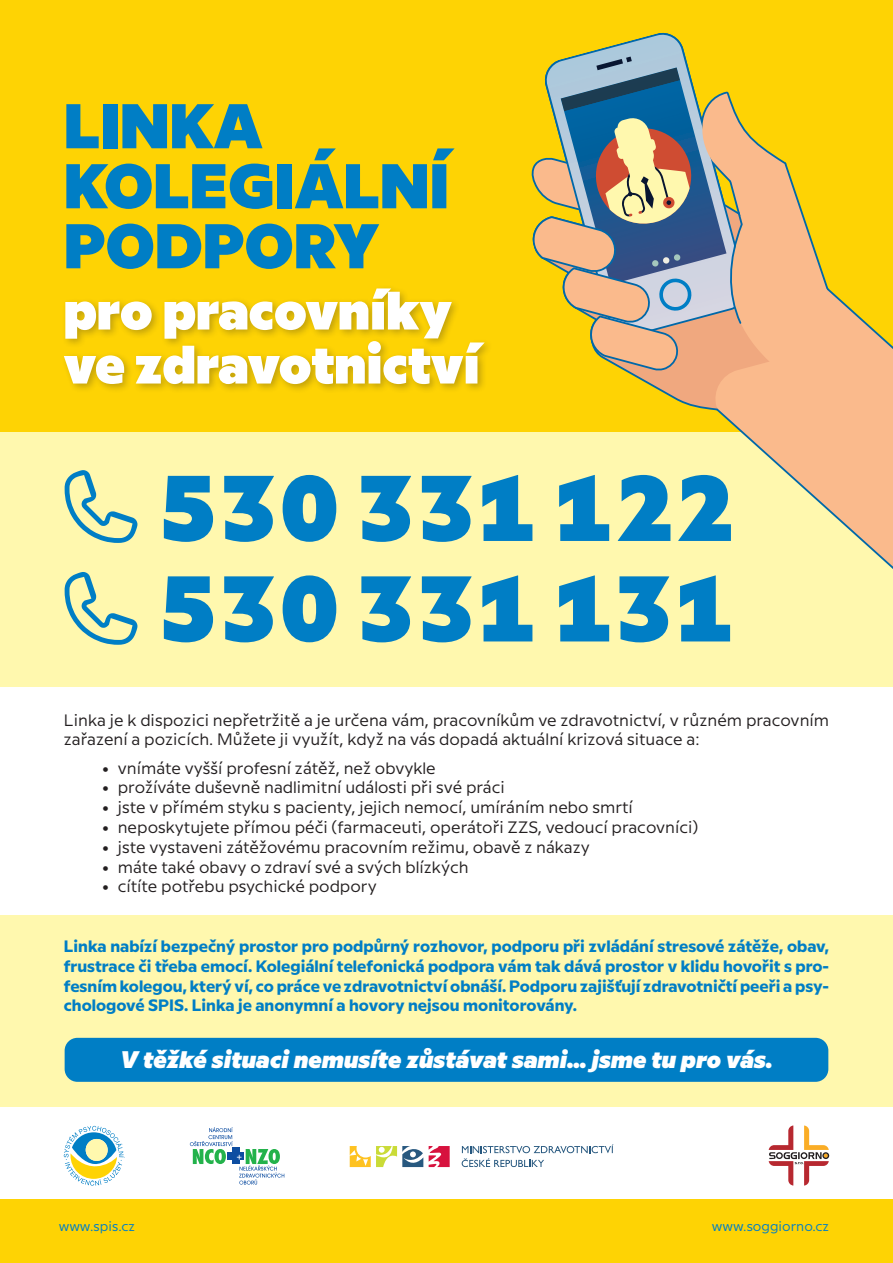
<style>
.page{position:relative;width:893px;height:1263px;background:#fff}
.page>*{position:absolute;margin:0;border:0;box-sizing:border-box;transform-origin:0 0}
.t1{font:900 93px "Milliard";letter-spacing:.05em;color:#007ec5}
.t2{font:900 63px "Milliard";color:#007ec5}
.t3{font:900 54px "Milliard";color:#fff}
.t4{font:italic 900 24px "Milliard";letter-spacing:.01em;color:#fff}
.t5{font:16.5px/19.8px "Milliard";color:#231f20}
.t6{font:700 16.5px/19.8px "Milliard";color:#007ec5;text-align:justify}
.t7{font:13.5px "Milliard";color:#007ec5}
</style>
<div class="page">
<div style="left:0;top:431px;width:893px;height:255px;background:#fff8ae"></div>
<div style="left:0;top:915px;width:893px;height:191px;background:#fff8ae"></div>
<div style="left:65px;top:1038px;width:763px;height:44px;background:#007ec5;border-radius:13px"></div>
<div style="left:0;top:0;width:893px;height:431px;background:#fed304"></div>
<div style="left:0;top:1199px;width:893px;height:64px;background:#fed304"></div>
<svg style="left:682px;top:297px;width:211px;height:272px"></svg>
<svg style="left:666px;top:394px;width:149px;height:15px;background:#eeb57c"></svg>
<svg style="left:589px;top:32px;width:96px;height:20px"></svg>
<svg style="left:531px;top:52px;width:307px;height:342px"></svg>
<svg style="left:64px;top:1126px;width:60px;height:60px"></svg>
<div style="left:86px;top:1139px;width:22px;height:22px;background:#fff8ae;border-radius:50%"></div>
<svg style="left:350px;top:1146px;width:100px;height:21px"></svg>
<svg style="left:462px;top:1144px;width:152px;height:23px"></svg>
<svg style="left:190px;top:1127px;width:94px;height:57px"></svg>
<svg style="left:65px;top:470px;width:72px;height:73px"></svg>
<svg style="left:65px;top:572px;width:72px;height:73px"></svg>
<div style="left:61px;top:284px;width:433px;height:110px;background:#231f20;opacity:.28"></div>
<svg style="left:769px;top:1126px;width:60px;height:59px"></svg>
<p class="t2" style="left:64px;top:77px;width:200px">LINKA</p>
<p class="t2" style="left:64px;top:137px;width:387px">KOLEGIÁLNÍ</p>
<p class="t2" style="left:64px;top:197px;width:317px">PODPORY</p>
<p class="t3" style="left:64px;top:268px;width:390px">pro pracovníky</p>
<p class="t3" style="left:64px;top:322px;width:417px">ve zdravotnictví</p>
<p class="t1" style="left:161px;top:435px;width:573px">530 331 122</p>
<p class="t1" style="left:161px;top:536px;width:573px">530 331 131</p>
<p class="t5" style="left:64px;top:709px;width:767px">Linka je k dispozici nepřetržitě a je určena vám, pracovníkům ve zdravotnictví, v různém pracovním zařazení a pozicích. Můžete ji využít, když na vás dopadá aktuální krizová situace a:</p>
<p class="t5" style="left:102px;top:757px;width:335px">• vnímáte vyšší profesní zátěž, než obvykle</p>
<p class="t5" style="left:102px;top:777px;width:404px">• prožíváte duševně nadlimitní události při své práci</p>
<p class="t5" style="left:102px;top:796px;width:532px">• jste v přímém styku s pacienty, jejich nemocí, umíráním nebo smrtí</p>
<p class="t5" style="left:102px;top:816px;width:598px">• neposkytujete přímou péči (farmaceuti, operátoři ZZS, vedoucí pracovníci)</p>
<p class="t5" style="left:102px;top:836px;width:489px">• jste vystaveni zátěžovému pracovním režimu, obavě z nákazy</p>
<p class="t5" style="left:102px;top:856px;width:368px">• máte také obavy o zdraví své a svých blízkých</p>
<p class="t5" style="left:102px;top:876px;width:276px">• cítíte potřebu psychické podpory</p>
<p class="t6" style="left:64px;top:935px;width:767px">Linka nabízí bezpečný prostor pro podpůrný rozhovor, podporu při zvládání stresové zátěže, obav, frustrace či třeba emocí. Kolegiální telefonická podpora vám tak dává prostor v klidu hovořit s pro&shy;fesním kolegou, který ví, co práce ve zdravotnictví obnáší. Podporu zajišťují zdravotničtí peeři a psy&shy;chologové SPIS. Linka je anonymní a hovory nejsou monitorovány.</p>
<p class="t4" style="left:120px;top:1041px;width:654px">V těžké situaci nemusíte zůstávat sami… jsme tu pro vás.</p>
<p class="t7" style="left:59px;top:1217px;width:78px">www.spis.cz</p>
<p class="t7" style="left:712px;top:1217px;width:119px">www.soggiorno.cz</p>
</div>
